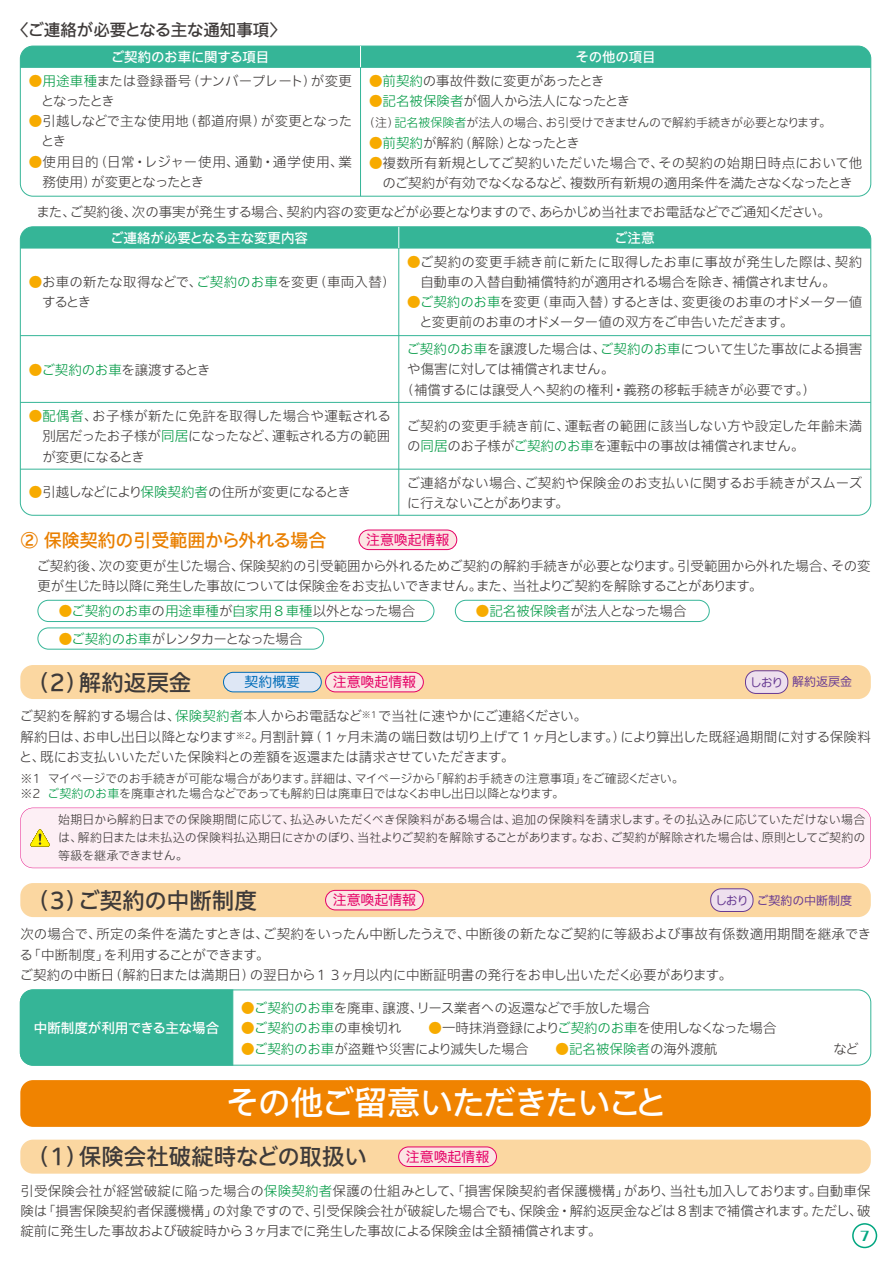
<style>
.page{position:relative;width:893px;height:1263px;background:#fff}
.page>*{position:absolute;margin:0;border:0;box-sizing:border-box;transform-origin:0 0}
.t1{font:500 33px "Iwa UCDA Goth Std";letter-spacing:-.03em;color:#fff}
.t2{font:500 22.5px "Iwa UCDA Goth Std";color:#3e3a39}
.t3{font:500 18px "Iwa UCDA Goth Std";color:#e97f00}
.t4{font:500 16.5px "Iwa UCDA Goth Std";color:#3e3a39}
.t5{font:100 13.95px "Iwa UCDA Goth Std";color:#e50065}
.t6{font:100 13.95px "Iwa UCDA Goth Std";color:#006cb8}
.t7{font:300 13.5px/20.2px "Iwa UCDA Goth Std";letter-spacing:-.01em;color:#3e3a39}
.t8{font:300 13.5px/20.2px "Iwa UCDA Goth Std";letter-spacing:.01em;color:#3e3a39}
.t9{font:500 13.5px "Iwa UCDA Goth Std";letter-spacing:-.01em;color:#fff}
.t10{font:300 13.5px "Iwa UCDA Goth Std";color:#094}
.t11{font:300 13.5px "Iwa UCDA Goth Std";letter-spacing:-.06em;color:#3e3a39}
.t12{font:300 13.5px "Iwa UCDA Goth Std";letter-spacing:-.05em;color:#3e3a39}
.t13{font:700 12.9px "Folk Pro";color:#00a680;scale:1.05 1}
.t14{font:300 12px/18px "Iwa UCDA Goth Std";letter-spacing:-.02em;color:#3e3a39;text-align:justify}
.t15{font:100 12px "Iwa UCDA Goth Std";color:#683b93}
.s1{color:#f7ab00}
.s2{color:#094}
.s3{color:#3e3a39}
</style>
<div class="page">
<div style="left:19px;top:991px;width:215px;height:74px;background:#35b597"></div>
<div style="left:20px;top:46px;width:851px;height:22px;background:#35b597;border:1px solid #35b597"></div>
<div style="left:20px;top:665px;width:851px;height:34px;background:#fbd7a1;border-radius:13px"></div>
<div style="left:20px;top:883px;width:851px;height:34px;background:#fbd7a1;border-radius:13px"></div>
<div style="left:20px;top:227px;width:851px;height:21px;background:#35b597"></div>
<div style="left:20px;top:1080px;width:851px;height:47px;background:#f08300;border-radius:13px"></div>
<div style="left:20px;top:1139px;width:851px;height:35px;background:#fbd7a1;border-radius:13px"></div>
<div style="left:20px;top:46px;width:851px;height:151px;border:1px solid #35b597;border-radius:13px"></div>
<div style="left:37px;top:600px;width:397px;height:22px;border:1px solid #35b597;border-radius:11px"></div>
<div style="left:455px;top:600px;width:255px;height:22px;border:1px solid #35b597;border-radius:11px"></div>
<div style="left:37px;top:627px;width:287px;height:23px;border:1px solid #35b597;border-radius:11px"></div>
<svg style="left:360px;top:46px;width:1px;height:21px"></svg>
<hr style="left:360px;top:67px;width:1px;height:129px;background:#35b597">
<svg style="left:398px;top:227px;width:1px;height:21px"></svg>
<hr style="left:398px;top:248px;width:1px;height:267px;background:#35b597">
<hr style="left:20px;top:335px;width:851px;height:1px;background:#35b597">
<div style="left:20px;top:989px;width:851px;height:77px;border:1px solid #35b597;border-radius:13px"></div>
<hr style="left:20px;top:402px;width:851px;height:1px;background:#35b597">
<hr style="left:20px;top:469px;width:851px;height:1px;background:#35b597">
<div style="left:745px;top:671px;width:43px;height:22px;background:#eee0ee;border-radius:11px"></div>
<div style="left:745px;top:670px;width:43px;height:24px;border:1px solid #683b93;border-radius:11px"></div>
<div style="left:711px;top:889px;width:42px;height:22px;background:#eee0ee;border-radius:11px"></div>
<div style="left:710px;top:888px;width:43px;height:24px;border:1px solid #683b93;border-radius:11px"></div>
<div style="left:223px;top:672px;width:98px;height:20px;background:#dee7f5;border-radius:10px"></div>
<div style="left:223px;top:672px;width:99px;height:20px;border:1px solid #006cb8;border-radius:10px"></div>
<div style="left:326px;top:672px;width:97px;height:20px;background:#fce5e4;border-radius:10px"></div>
<div style="left:325px;top:672px;width:99px;height:20px;border:1px solid #e50065;border-radius:10px"></div>
<div style="left:326px;top:890px;width:97px;height:20px;background:#fce5e4;border-radius:10px"></div>
<div style="left:325px;top:890px;width:99px;height:20px;border:1px solid #e50065;border-radius:10px"></div>
<div style="left:359px;top:530px;width:98px;height:20px;background:#fce5e4;border-radius:10px"></div>
<div style="left:359px;top:530px;width:98px;height:20px;border:1px solid #e50065;border-radius:10px"></div>
<div style="left:20px;top:808px;width:851px;height:60px;background:#fdeff5"></div>
<svg style="left:30px;top:829px;width:20px;height:17px"></svg>
<div style="left:399px;top:1147px;width:97px;height:19px;background:#fce5e4;border-radius:10px"></div>
<div style="left:398px;top:1146px;width:99px;height:21px;border:1px solid #e50065;border-radius:10px"></div>
<div style="left:852px;top:1223px;width:25px;height:25px;border:2px solid #00a680;border-radius:50%"></div>
<p class="t4" style="left:12px;top:18px;width:275px">〈ご連絡が必要となる主な通知事項〉</p>
<p class="t9" style="left:111px;top:47px;width:160px">ご契約のお車に関する項目</p>
<p class="t9" style="left:576px;top:47px;width:82px">その他の項目</p>
<p class="t7" style="left:41px;top:70px;width:313px;text-indent:-12px"><span class="s1">●</span><span class="s2">用途車種</span>または登録番号（ナンバープレート）が変更となったとき</p>
<p class="t8" style="left:41px;top:110px;width:313px;text-indent:-12px"><span class="s1">●</span>引越しなどで主な使用地（都道府県）が変更となったとき</p>
<p class="t7" style="left:42px;top:151px;width:311px;text-indent:-14px"><span class="s1">●</span>使用目的（日常・レジャー使用、通勤・通学使用、業務使用）が変更となったとき</p>
<p class="t7" style="left:369px;top:70px;width:237px"><span class="s1">●</span><span class="s2">前契約</span>の事故件数に変更があったとき</p>
<p class="t7" style="left:369px;top:90px;width:263px"><span class="s1">●</span><span class="s2">記名被保険者</span>が個人から法人になったとき</p>
<p class="t14" style="left:363px;top:113px;width:470px">（注）<span class="s2">記名被保険者</span>が法人の場合、お引受けできませんので解約手続きが必要となります。</p>
<p class="t7" style="left:369px;top:132px;width:213px"><span class="s1">●</span><span class="s2">前契約</span>が解約（解除）となったとき</p>
<p class="t7" style="left:369px;top:152px;width:495px;text-align:center"><span class="s1">●</span>複数所有新規としてご契約いただいた場合で、その契約の始期日時点において他のご契約が有効でなくなるなど、複数所有新規の適用条件を満たさなくなったとき</p>
<p class="t7" style="left:37px;top:200px;width:796px">また、ご契約後、次の事実が発生する場合、契約内容の変更などが必要となりますので、あらかじめ当社までお電話などでご通知ください。</p>
<p class="t9" style="left:110px;top:228px;width:199px">ご連絡が必要となる主な変更内容</p>
<p class="t9" style="left:614px;top:228px;width:42px">ご注意</p>
<p class="t8" style="left:42px;top:271px;width:355px;text-indent:-13px"><span class="s1">●</span>お車の新たな取得などで、<span class="s2">ご契約のお車</span>を変更（車両入替）するとき</p>
<p class="t7" style="left:420px;top:250px;width:443px;text-indent:-13px"><span class="s1">●</span>ご契約の変更手続き前に新たに取得したお車に事故が発生した際は、契約自動車の入替自動補償特約が適用される場合を除き、補償されません。</p>
<p class="t7" style="left:419px;top:291px;width:444px;text-indent:-12px"><span class="s1">●</span><span class="s2">ご契約のお車</span>を変更（車両入替）するときは、変更後のお車のオドメーター値と変更前のお車のオドメーター値の双方をご申告いただきます。</p>
<p class="t7" style="left:29px;top:359px;width:183px"><span class="s1">●</span><span class="s2">ご契約のお車</span>を譲渡するとき</p>
<p class="t7" style="left:406px;top:338px;width:457px"><span class="s2">ご契約のお車</span>を譲渡した場合は、<span class="s2">ご契約のお車</span>について生じた事故による損害</p>
<p class="t12" style="left:407px;top:360px;width:208px">や傷害に対しては補償されません。</p>
<p class="t7" style="left:401px;top:379px;width:416px">（補償するには譲受人へ契約の権利・義務の移転手続きが必要です。）</p>
<p class="t7" style="left:42px;top:405px;width:350px;text-align:justify;text-indent:-14px"><span class="s1">●</span><span class="s2">配偶者</span>、お子様が新たに免許を取得した場合や運転される別居だったお子様が<span class="s2">同居</span>になったなど、運転される方の範囲が変更になるとき</p>
<p class="t7" style="left:406px;top:415px;width:457px">ご契約の変更手続き前に、運転者の範囲に該当しない方や設定した年齢未満の<span class="s2">同居</span>のお子様が<span class="s2">ご契約のお車</span>を運転中の事故は補償されません。</p>
<p class="t7" style="left:29px;top:481px;width:324px"><span class="s1">●</span>引越しなどにより<span class="s2">保険契約者</span>の住所が変更になるとき</p>
<p class="t7" style="left:406px;top:472px;width:457px">ご連絡がない場合、ご契約や保険金のお支払いに関するお手続きがスムーズに行えないことがあります。</p>
<p class="t3" style="left:20px;top:527px;width:307px">② 保険契約の引受範囲から外れる場合</p>
<p class="t5" style="left:366px;top:530px;width:85px">注意喚起情報</p>
<p class="t7" style="left:36px;top:554px;width:836px">ご契約後、次の変更が生じた場合、保険契約の引受範囲から外れるためご契約の解約手続きが必要となります。引受範囲から外れた場合、その変更が生じた時以降に発生した事故については保険金をお支払いできません。また、当社よりご契約を解除することがあります。</p>
<p class="t10" style="left:59px;top:601px;width:358px"><span class="s1">●</span>ご契約のお車<span class="s3">の</span>用途車種<span class="s3">が</span>自家用８車種<span class="s3">以外となった場合</span></p>
<p class="t11" style="left:59px;top:629px;width:245px"><span class="s1">●</span><span class="s2">ご契約のお車</span>がレンタカーとなった場合</p>
<p class="t7" style="left:476px;top:600px;width:212px"><span class="s1">●</span><span class="s2">記名被保険者</span>が法人となった場合</p>
<p class="t2" style="left:27px;top:666px;width:166px">（2）解約返戻金</p>
<p class="t15" style="left:750px;top:673px;width:104px">しおり 解約返戻金</p>
<p class="t6" style="left:245px;top:672px;width:57px">契約概要</p>
<p class="t5" style="left:333px;top:672px;width:85px">注意喚起情報</p>
<p class="t7" style="left:19px;top:705px;width:853px">ご契約を解約する場合は、<span class="s2">保険契約者</span>本人からお電話など<sup>※1</sup>で当社に速やかにご連絡ください。<br>解約日は、お申し出日以降となります<sup>※2</sup>。月割計算（１ヶ月未満の端日数は切り上げて１ヶ月とします。）により算出した既経過期間に対する保険料と、既にお支払いいただいた保険料との差額を返還または請求させていただきます。</p>
<p class="t14" style="left:20px;top:770px;width:665px;line-height:15px">※1 マイページでのお手続きが可能な場合があります。詳細は、マイページから「解約お手続きの注意事項」をご確認ください。※2 <span class="s2">ご契約のお車</span>を廃車された場合などであっても解約日は廃車日ではなくお申し出日以降となります。</p>
<p class="t14" style="left:58px;top:810px;width:809px">始期日から解約日までの保険期間に応じて、払込みいただくべき保険料がある場合は、追加の保険料を請求します。その払込みに応じていただけない場合は、解約日または未払込の保険料払込期日にさかのぼり、当社よりご契約を解除することがあります。なお、ご契約が解除された場合は、原則としてご契約の等級を継承できません。</p>
<p class="t2" style="left:27px;top:884px;width:231px">（3）ご契約の中断制度</p>
<p class="t5" style="left:333px;top:890px;width:85px">注意喚起情報</p>
<p class="t15" style="left:715px;top:891px;width:139px">しおり ご契約の中断制度</p>
<p class="t7" style="left:19px;top:923px;width:853px">次の場合で、所定の条件を満たすときは、ご契約をいったん中断したうえで、中断後の新たなご契約に等級および事故有係数適用期間を継承できる「中断制度」を利用することができます。<br>ご契約の中断日（解約日または満期日）の翌日から１３ヶ月以内に中断証明書の発行をお申し出いただく必要があります。</p>
<p class="t9" style="left:34px;top:1018px;width:187px">中断制度が利用できる主な場合</p>
<p class="t7" style="left:241px;top:997px;width:410px"><span class="s1">●</span><span class="s2">ご契約のお車</span>を廃車、譲渡、リース業者への返還などで手放した場合</p>
<p class="t7" style="left:241px;top:1017px;width:537px"><span class="s1">●</span><span class="s2">ご契約のお車</span>の車検切れ　　<span class="s1">●</span>一時抹消登録により<span class="s2">ご契約のお車</span>を使用しなくなった場合</p>
<p class="t7" style="left:241px;top:1037px;width:619px"><span class="s1">●</span><span class="s2">ご契約のお車</span>が盗難や災害により滅失した場合　　<span class="s1">●</span><span class="s2">記名被保険者</span>の海外渡航　　　　　　　　 など</p>
<p class="t1" style="left:226px;top:1078px;width:443px">その他ご留意いただきたいこと</p>
<p class="t2" style="left:27px;top:1140px;width:341px">（1）保険会社破綻時などの取扱い</p>
<p class="t5" style="left:406px;top:1146px;width:85px">注意喚起情報</p>
<p class="t7" style="left:20px;top:1180px;width:852px;text-align:justify">引受保険会社が経営破綻に陥った場合の<span class="s2">保険契約者</span>保護の仕組みとして、「損害保険契約者保護機構」があり、当社も加入しております。自動車保険は「損害保険契約者保護機構」の対象ですので、引受保険会社が破綻した場合でも、保険金・解約返戻金などは８割まで補償されます。ただし、破綻前に発生した事故および破綻時から３ヶ月までに発生した事故による保険金は全額補償されます。</p>
<p class="t13" style="left:860px;top:1225px;width:10px">7</p>
</div>
